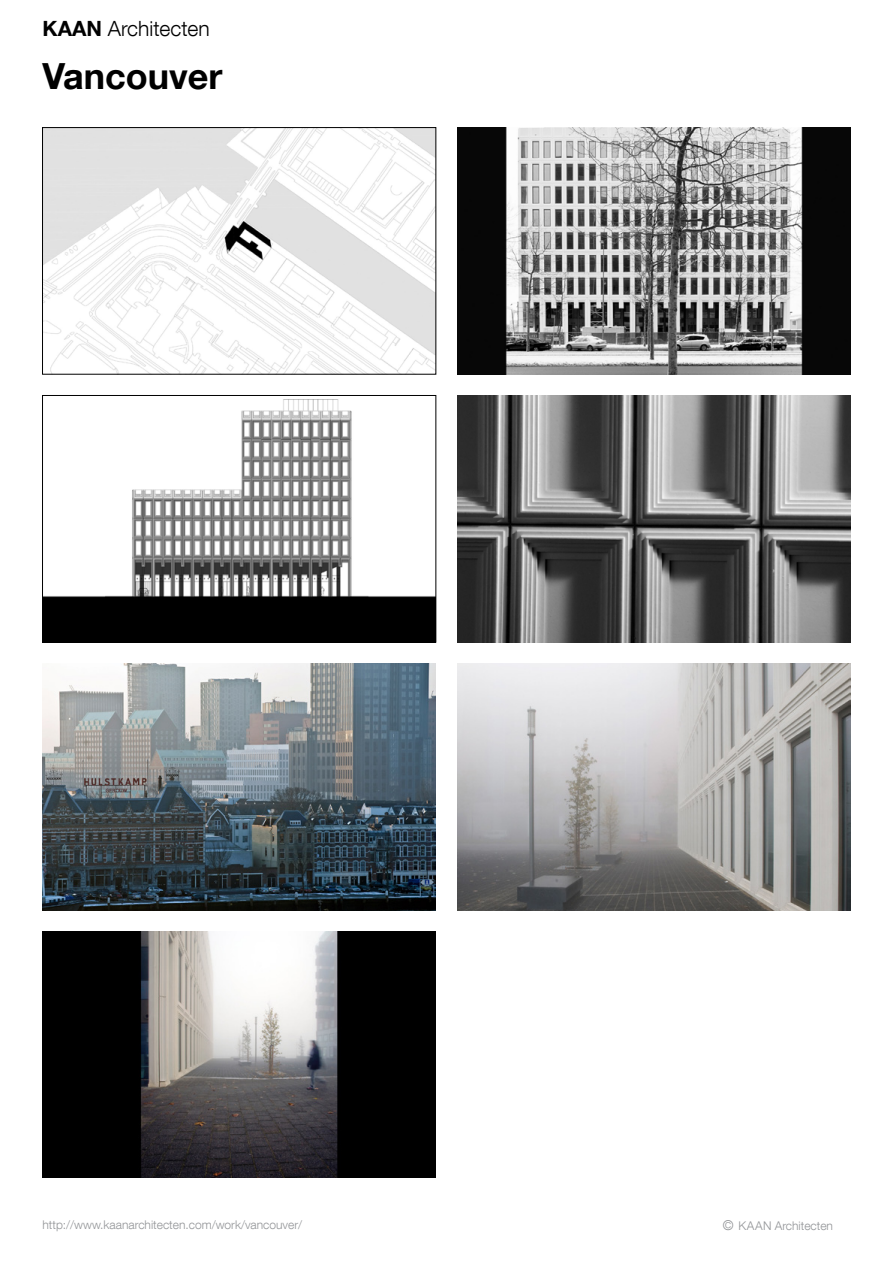
<style>
.page{position:relative;width:893px;height:1263px;background:#fff}
.page>*{position:absolute;margin:0;border:0;box-sizing:border-box;transform-origin:0 0}
.t1{font:700 36px "Helvetica Neue LT Com";color:#000}
.t2{font:300 21px "Helvetica Neue LT Com";color:#000}
.t3{font:300 12px "Helvetica Neue LT Com";color:#939598}
.s1{font-weight:700}
.s2{font-size:13.5px}
</style>
<div class="page">
<img style="left:44px;top:129px;width:390px;height:243px">
<div style="left:42px;top:127px;width:394px;height:247px;border:1px solid #000"></div>
<img style="left:457px;top:128px;width:393px;height:246px">
<img style="left:44px;top:399px;width:390px;height:241px">
<div style="left:42px;top:395px;width:394px;height:247px;border:1px solid #000"></div>
<img style="left:457px;top:395px;width:393px;height:247px">
<img style="left:43px;top:663px;width:393px;height:247px">
<img style="left:457px;top:663px;width:393px;height:247px">
<img style="left:43px;top:931px;width:393px;height:247px">
<h2 class="t2" style="left:43px;top:16px;width:169px"><span class="s1">KAAN</span> Architecten</h2>
<h1 class="t1" style="left:43px;top:54px;width:182px">Vancouver</h1>
<p class="t3" style="left:43px;top:1217px;width:261px">http://www.kaanarchitecten.com/work/vancouver/</p>
<p class="t3" style="left:723px;top:1218px;width:112px"><span class="s2">©</span> KAAN Architecten</p>
</div>
